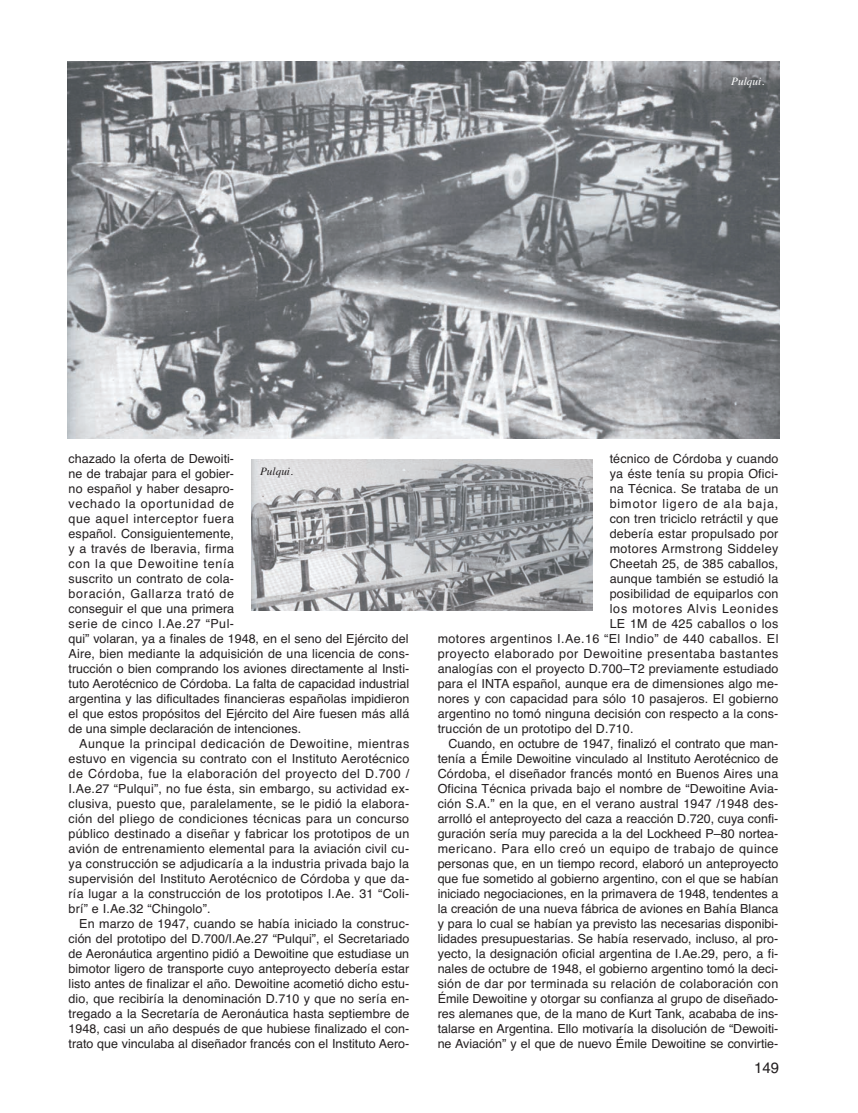
<style>
.page{position:relative;width:858px;height:1113px;background:#fff}
.page>*{position:absolute;margin:0;border:0;box-sizing:border-box;transform-origin:0 0}
.t1{font:15px "Helvetica";color:#231f20}
.t2{font:12.5px "Helvetica";letter-spacing:.01em;color:#231f20}
.t3{font:12.5px "Helvetica";letter-spacing:.045em;color:#231f20}
.t4{font:12.5px "Helvetica";letter-spacing:.04em;color:#231f20}
.t5{font:12.5px "Helvetica";letter-spacing:.035em;color:#231f20}
.t6{font:12.5px "Helvetica";letter-spacing:.055em;color:#231f20}
.t7{font:12.5px "Helvetica";letter-spacing:.075em;color:#231f20}
.t8{font:12.5px "Helvetica";letter-spacing:.065em;color:#231f20}
.t9{font:12.5px "Helvetica";letter-spacing:.06em;color:#231f20}
.t10{font:italic 11.25px "Times";color:#fff}
.t11{font:italic 11.25px "Times";color:#231f20}
</style>
<div class="page">
<img style="left:252px;top:459px;width:340px;height:151px">
<img style="left:67px;top:61px;width:713px;height:377px">
<p class="t10" style="left:731px;top:77px;width:34px">Pulqui.</p>
<p class="t2" style="left:69px;top:454px;width:167px">chazado la oferta de Dewoiti-</p>
<p class="t2" style="left:69px;top:469px;width:167px">ne de trabajar para el gobier-</p>
<p class="t2" style="left:69px;top:484px;width:167px">no español y haber desapro-</p>
<p class="t9" style="left:69px;top:499px;width:167px">vechado la oportunidad de</p>
<p class="t3" style="left:69px;top:514px;width:167px">que aquel interceptor fuera</p>
<p class="t2" style="left:69px;top:529px;width:167px">español. Consiguientemente,</p>
<p class="t2" style="left:69px;top:544px;width:167px">y a través de Iberavia, firma</p>
<p class="t6" style="left:69px;top:559px;width:167px">con la que Dewoitine tenía</p>
<p class="t2" style="left:69px;top:574px;width:167px">suscrito un contrato de cola-</p>
<p class="t6" style="left:69px;top:589px;width:167px">boración, Gallarza trató de</p>
<p class="t2" style="left:69px;top:604px;width:167px">conseguir el que una primera</p>
<p class="t4" style="left:69px;top:619px;width:167px">serie de cinco I.Ae.27 “Pul-</p>
<p class="t2" style="left:69px;top:634px;width:341px">qui” volaran, ya a finales de 1948, en el seno del Ejército del</p>
<p class="t2" style="left:69px;top:649px;width:342px">Aire, bien mediante la adquisición de una licencia de cons-</p>
<p class="t2" style="left:69px;top:664px;width:342px">trucción o bien comprando los aviones directamente al Insti-</p>
<p class="t2" style="left:69px;top:679px;width:342px">tuto Aerotécnico de Córdoba. La falta de capacidad industrial</p>
<p class="t2" style="left:69px;top:694px;width:342px">argentina y las dificultades financieras españolas impidieron</p>
<p class="t2" style="left:69px;top:709px;width:342px">el que estos propósitos del Ejército del Aire fuesen más allá</p>
<p class="t2" style="left:69px;top:724px;width:234px">de una simple declaración de intenciones.</p>
<p class="t4" style="left:79px;top:739px;width:331px">Aunque la principal dedicación de Dewoitine, mientras</p>
<p class="t2" style="left:69px;top:754px;width:342px">estuvo en vigencia su contrato con el Instituto Aerotécnico</p>
<p class="t3" style="left:69px;top:769px;width:342px">de Córdoba, fue la elaboración del proyecto del D.700 /</p>
<p class="t2" style="left:69px;top:784px;width:342px">I.Ae.27 “Pulqui”, no fue ésta, sin embargo, su actividad ex-</p>
<p class="t2" style="left:69px;top:799px;width:342px">clusiva, puesto que, paralelamente, se le pidió la elabora-</p>
<p class="t2" style="left:69px;top:814px;width:342px">ción del pliego de condiciones técnicas para un concurso</p>
<p class="t2" style="left:69px;top:829px;width:342px">público destinado a diseñar y fabricar los prototipos de un</p>
<p class="t2" style="left:69px;top:844px;width:342px">avión de entrenamiento elemental para la aviación civil cu-</p>
<p class="t2" style="left:69px;top:859px;width:342px">ya construcción se adjudicaría a la industria privada bajo la</p>
<p class="t2" style="left:69px;top:874px;width:342px">supervisión del Instituto Aerotécnico de Córdoba y que da-</p>
<p class="t2" style="left:69px;top:889px;width:342px">ría lugar a la construcción de los prototipos I.Ae. 31 “Coli-</p>
<p class="t2" style="left:69px;top:904px;width:144px">brí” e I.Ae.32 “Chingolo”.</p>
<p class="t2" style="left:79px;top:919px;width:331px">En marzo de 1947, cuando se había iniciado la construc-</p>
<p class="t2" style="left:69px;top:934px;width:342px">ción del prototipo del D.700/I.Ae.27 “Pulqui”, el Secretariado</p>
<p class="t2" style="left:69px;top:949px;width:342px">de Aeronáutica argentino pidió a Dewoitine que estudiase un</p>
<p class="t2" style="left:69px;top:964px;width:342px">bimotor ligero de transporte cuyo anteproyecto debería estar</p>
<p class="t2" style="left:69px;top:979px;width:342px">listo antes de finalizar el año. Dewoitine acometió dicho estu-</p>
<p class="t2" style="left:69px;top:994px;width:342px">dio, que recibiría la denominación D.710 y que no sería en-</p>
<p class="t2" style="left:69px;top:1009px;width:342px">tregado a la Secretaría de Aeronáutica hasta septiembre de</p>
<p class="t2" style="left:69px;top:1024px;width:342px">1948, casi un año después de que hubiese finalizado el con-</p>
<p class="t2" style="left:69px;top:1039px;width:342px">trato que vinculaba al diseñador francés con el Instituto Aero-</p>
<p class="t11" style="left:260px;top:466px;width:34px">Pulqui.</p>
<p class="t2" style="left:610px;top:454px;width:170px">técnico de Córdoba y cuando</p>
<p class="t2" style="left:610px;top:469px;width:170px">ya éste tenía su propia Ofici-</p>
<p class="t2" style="left:610px;top:484px;width:170px">na Técnica. Se trataba de un</p>
<p class="t7" style="left:610px;top:499px;width:170px">bimotor ligero de ala baja,</p>
<p class="t2" style="left:610px;top:514px;width:170px">con tren triciclo retráctil y que</p>
<p class="t2" style="left:610px;top:529px;width:170px">debería estar propulsado por</p>
<p class="t5" style="left:610px;top:544px;width:170px">motores Armstrong Siddeley</p>
<p class="t2" style="left:610px;top:559px;width:170px">Cheetah 25, de 385 caballos,</p>
<p class="t2" style="left:610px;top:574px;width:170px">aunque también se estudió la</p>
<p class="t2" style="left:610px;top:589px;width:170px">posibilidad de equiparlos con</p>
<p class="t8" style="left:610px;top:604px;width:170px">los motores Alvis Leonides</p>
<p class="t2" style="left:610px;top:619px;width:170px">LE 1M de 425 caballos o los</p>
<p class="t5" style="left:438px;top:634px;width:342px">motores argentinos I.Ae.16 “El Indio” de 440 caballos. El</p>
<p class="t3" style="left:438px;top:649px;width:342px">proyecto elaborado por Dewoitine presentaba bastantes</p>
<p class="t2" style="left:438px;top:664px;width:342px">analogías con el proyecto D.700–T2 previamente estudiado</p>
<p class="t2" style="left:438px;top:679px;width:342px">para el INTA español, aunque era de dimensiones algo me-</p>
<p class="t2" style="left:438px;top:694px;width:342px">nores y con capacidad para sólo 10 pasajeros. El gobierno</p>
<p class="t2" style="left:438px;top:709px;width:342px">argentino no tomó ninguna decisión con respecto a la cons-</p>
<p class="t2" style="left:438px;top:724px;width:197px">trucción de un prototipo del D.710.</p>
<p class="t2" style="left:448px;top:739px;width:331px">Cuando, en octubre de 1947, finalizó el contrato que man-</p>
<p class="t2" style="left:438px;top:754px;width:342px">tenía a Émile Dewoitine vinculado al Instituto Aerotécnico de</p>
<p class="t2" style="left:438px;top:769px;width:342px">Córdoba, el diseñador francés montó en Buenos Aires una</p>
<p class="t2" style="left:438px;top:784px;width:342px">Oficina Técnica privada bajo el nombre de “Dewoitine Avia-</p>
<p class="t2" style="left:438px;top:799px;width:342px">ción S.A.” en la que, en el verano austral 1947 /1948 des-</p>
<p class="t2" style="left:438px;top:814px;width:342px">arrolló el anteproyecto del caza a reacción D.720, cuya confi-</p>
<p class="t2" style="left:438px;top:829px;width:342px">guración sería muy parecida a la del Lockheed P–80 nortea-</p>
<p class="t4" style="left:438px;top:844px;width:342px">mericano. Para ello creó un equipo de trabajo de quince</p>
<p class="t2" style="left:438px;top:859px;width:342px">personas que, en un tiempo record, elaboró un anteproyecto</p>
<p class="t2" style="left:438px;top:874px;width:342px">que fue sometido al gobierno argentino, con el que se habían</p>
<p class="t2" style="left:438px;top:889px;width:342px">iniciado negociaciones, en la primavera de 1948, tendentes a</p>
<p class="t2" style="left:438px;top:904px;width:342px">la creación de una nueva fábrica de aviones en Bahía Blanca</p>
<p class="t2" style="left:438px;top:919px;width:342px">y para lo cual se habían ya previsto las necesarias disponibi-</p>
<p class="t2" style="left:438px;top:934px;width:342px">lidades presupuestarias. Se había reservado, incluso, al pro-</p>
<p class="t2" style="left:438px;top:949px;width:342px">yecto, la designación oficial argentina de I.Ae.29, pero, a fi-</p>
<p class="t2" style="left:438px;top:964px;width:342px">nales de octubre de 1948, el gobierno argentino tomó la deci-</p>
<p class="t2" style="left:438px;top:979px;width:342px">sión de dar por terminada su relación de colaboración con</p>
<p class="t2" style="left:438px;top:994px;width:342px">Émile Dewoitine y otorgar su confianza al grupo de diseñado-</p>
<p class="t2" style="left:438px;top:1009px;width:342px">res alemanes que, de la mano de Kurt Tank, acababa de ins-</p>
<p class="t2" style="left:438px;top:1024px;width:342px">talarse en Argentina. Ello motivaría la disolución de “Dewoiti-</p>
<p class="t2" style="left:438px;top:1039px;width:342px">ne Aviación” y el que de nuevo Émile Dewoitine se convirtie-</p>
<p class="t1" style="left:754px;top:1061px;width:27px">149</p>
</div>
